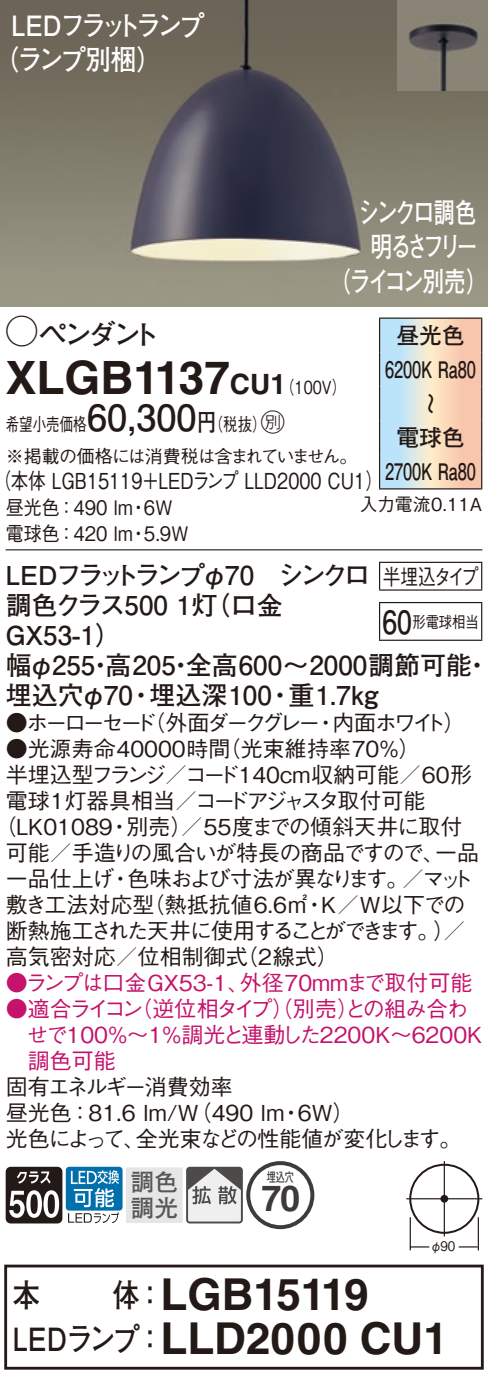
<style>
.page{position:relative;width:488px;height:1381px;background:#fff}
.page>*{position:absolute;margin:0;border:0;box-sizing:border-box;transform-origin:0 0}
.t1{font:700 46px "Helvetica LT Std";color:#231916}
.t2{font:700 44px/44px "Helvetica LT Std";color:#231916;text-align:center}
.t3{font:700 36px "Helvetica LT Std";color:#3e3a39}
.t4{font:700 32px "Futo Go B101 Pro";color:#231916;scale:.85 1}
.t5{font:700 28px "Futo Go B101 Pro";letter-spacing:-.15em;color:#fff;scale:.77 1}
.t6{font:700 28px/34px "Futo Go B101 Pro";letter-spacing:-.12em;color:#fff;scale:.9 1}
.t7{font:700 28px "Futo Go B101 Pro";letter-spacing:-.13em;color:#231916}
.t8{font:700 26px/30px "Futo Go B101 Pro";color:#231916}
.t9{font:24px/26px "Futo Go B101 Pro Bold 90 pv RKSJ H";color:#595857}
.t10{font:700 22.8px/34px "Futo Go B101 Pro";letter-spacing:-.01em;color:#231916;text-align:center}
.t11{font:500 22px/26px "Gothic BBB Pro";color:#231916}
.t12{font:500 22px/26px "Gothic BBB Pro";color:#c5126b}
.t13{font:500 22px "Gothic BBB Pro";color:#231916;scale:.8 1}
.t14{font:500 22px "Gothic BBB Pro";letter-spacing:-.15em;color:#231916}
.t15{font:500 22px "Gothic BBB Pro";letter-spacing:-.075em;color:#231916}
.t16{font:500 22px "Gothic BBB Pro";letter-spacing:-.11em;color:#231916}
.t17{font:500 22px "Gothic BBB Pro";letter-spacing:-.03em;color:#231916}
.t18{font:500 20px/26px "Gothic BBB Pro";color:#231916;scale:.9 1}
.t19{font:500 18px/31.6px "Gothic BBB Pro";letter-spacing:-.03em;color:#231916;scale:.75 1}
.t20{font:500 18px "Gothic BBB Pro";color:#231916}
.t21{font:500 16px "Gothic BBB Pro";color:#231916;scale:.83 1}
.t22{font:13.2px "Gothic BBB Pro Medium 90 pv RKSJ H";color:#231916;scale:.9 1}
.t23{font:13.2px "Futo Go B101 Pro Bold 90 pv RKSJ H";color:#3f3b3a;scale:.7 1}
.s1{font-family:"Ford Classification 1";font-weight:400;font-size:32px}
.s2{font-size:28px}
.s3{font-family:"Gothic BBB Pro";font-weight:500;font-size:18px}
.s4{font-family:"Futo Go B101 Pro";font-weight:700;font-size:36px}
.s5{font-family:"Futo Go B101 Pro";font-weight:700;font-size:24px}
.s6{font-family:"Ford Classification 1";font-weight:400;font-size:24px}
.s7{font-family:"Futo Go B101 Pro";font-weight:700;font-size:32px}
.s8{font-family:"Futo Go B101 Pro";font-size:32px}
</style>
<div class="page">
<img style="left:0;top:0;width:488px;height:306px">
<img style="left:397px;top:0;width:91px;height:91px">
<svg style="left:380px;top:319px;width:101px;height:169px;background:#e4dcd0"></svg>
<hr style="left:379px;top:317px;width:103px;height:2px;background:#231916">
<hr style="left:379px;top:488px;width:103px;height:1px;background:#231916">
<hr style="left:379px;top:319px;width:1px;height:33px;background:#231916">
<hr style="left:481px;top:319px;width:1px;height:33px;background:#231916">
<hr style="left:379px;top:352px;width:1px;height:34px;background:#231916">
<hr style="left:481px;top:352px;width:1px;height:34px;background:#231916">
<hr style="left:379px;top:386px;width:1px;height:34px;background:#231916">
<hr style="left:481px;top:386px;width:1px;height:34px;background:#231916">
<hr style="left:379px;top:420px;width:1px;height:35px;background:#231916">
<hr style="left:481px;top:420px;width:1px;height:35px;background:#231916">
<hr style="left:379px;top:455px;width:1px;height:33px;background:#231916">
<hr style="left:481px;top:455px;width:1px;height:33px;background:#231916">
<hr style="left:6px;top:549px;width:476px;height:1px;background:#231916">
<svg style="left:379px;top:563px;width:1px;height:26px"></svg>
<hr style="left:379px;top:562px;width:103px;height:1px;background:#231916">
<svg style="left:481px;top:563px;width:1px;height:26px"></svg>
<hr style="left:379px;top:589px;width:103px;height:2px;background:#231916">
<hr style="left:379px;top:603px;width:1px;height:37px;background:#231916">
<hr style="left:379px;top:602px;width:103px;height:1px;background:#231916">
<hr style="left:481px;top:603px;width:1px;height:37px;background:#231916">
<hr style="left:379px;top:639px;width:103px;height:2px;background:#231916">
<div style="left:409px;top:1163px;width:70px;height:71px;border:2px solid #231916;border-radius:50%"></div>
<div style="left:440px;top:1195px;width:8px;height:7px;background:#231916;border-radius:50%"></div>
<hr style="left:406px;top:1198px;width:76px;height:1px;background:#231916">
<hr style="left:443px;top:1161px;width:2px;height:75px;background:#231916">
<hr style="left:477px;top:1217px;width:2px;height:33px;background:#231916">
<hr style="left:409px;top:1217px;width:2px;height:33px;background:#231916">
<svg style="left:411px;top:1246px;width:18px;height:1px"></svg>
<svg style="left:458px;top:1246px;width:19px;height:1px"></svg>
<svg style="left:6px;top:1166px;width:56px;height:57px"></svg>
<div style="left:66px;top:1166px;width:56px;height:44px;background:#0070ac;border-radius:3px"></div>
<svg style="left:68px;top:1170px;width:51px;height:53px"></svg>
<div style="left:127px;top:1168px;width:55px;height:54px;background:#e6e6e7"></div>
<div style="left:126px;top:1167px;width:57px;height:56px;border:1px solid #e6e6e7"></div>
<svg style="left:187px;top:1161px;width:127px;height:68px"></svg>
<div style="left:250px;top:1165px;width:60px;height:60px;background:#fff;border-radius:50%"></div>
<div style="left:4px;top:1264px;width:479px;height:105px;border:3px solid #231916"></div>
<p class="t6" style="left:-7px;top:5px;width:236px;text-indent:18px">LEDフラットランプ（ランプ別梱）</p>
<p class="t5" style="left:358px;top:190px;width:155px">シンクロ調色</p>
<p class="t5" style="left:370px;top:224px;width:141px">明るさフリー</p>
<p class="t5" style="left:329px;top:258px;width:208px">（ライコン別売）</p>
<p class="t7" style="left:6px;top:312px;width:156px"><span class="s1">A</span>ペンダント</p>
<h1 class="t1" style="left:6px;top:349px;width:342px">XLGB1137<span class="s2">CU1</span><span class="s3">（100V）</span></h1>
<p class="t19" style="left:6px;top:406px;width:470px">希望小売価格<span class="s4">60,300</span><span class="s5">円</span>（税抜）<span class="s6">C<br></span>※掲載の価格には消費税は含まれていません。</p>
<p class="t13" style="left:-7px;top:463px;width:489px">（本体 LGB15119＋LEDランプ LLD2000 CU1）</p>
<p class="t18" style="left:6px;top:492px;width:204px">昼光色：490 lm・6W電球色：420 lm・5.9W</p>
<p class="t10" style="left:385px;top:315px;width:92px">昼光色<br>6200K Ra80</p>
<p class="t10" style="left:410px;top:415px;width:24px;rotate:-90deg">〜</p>
<p class="t10" style="left:385px;top:418px;width:92px">電球色<br>2700K Ra80</p>
<p class="t20" style="left:359px;top:490px;width:124px">入力電流0.11A</p>
<p class="t8" style="left:6px;top:556px;width:486px">LEDフラットランプφ70　シンクロ<br>調色クラス500 1灯（口金<br>GX53-1）<br>幅φ255・高205・全高600〜2000調節可能・埋込穴φ70・埋込深100・重1.7kg</p>
<p class="t14" style="left:6px;top:705px;width:461px">●ホーローセード（外面ダークグレー・内面ホワイト）</p>
<p class="t11" style="left:6px;top:733px;width:416px">●光源寿命40000時間（光束維持率70％）</p>
<p class="t11" style="left:6px;top:759px;width:468px">半埋込型フランジ／コード140cm収納可能／60形</p>
<p class="t11" style="left:6px;top:785px;width:421px">電球1灯器具相当／コードアジャスタ取付可能</p>
<p class="t11" style="left:-6px;top:811px;width:469px">（LK01089・別売）／55度までの傾斜天井に取付</p>
<p class="t17" style="left:6px;top:835px;width:475px">可能／手造りの風合いが特長の商品ですので、一品</p>
<p class="t15" style="left:6px;top:861px;width:469px">一品仕上げ・色味および寸法が異なります。／マット</p>
<p class="t11" style="left:6px;top:889px;width:461px">敷き工法対応型（熱抵抗値6.6㎡・K／W以下での</p>
<p class="t16" style="left:6px;top:913px;width:461px">断熱施工された天井に使用することができます。）／</p>
<p class="t11" style="left:6px;top:941px;width:334px">高気密対応／位相制御式（2線式）</p>
<p class="t12" style="left:6px;top:967px;width:468px">●ランプは口金GX53-1、外径70mmまで取付可能</p>
<p class="t12" style="left:27px;top:993px;width:457px;text-indent:-21px">●適合ライコン（逆位相タイプ）（別売）との組み合わせで100％〜1％調光と連動した2200K〜6200K調色可能</p>
<p class="t11" style="left:6px;top:1071px;width:457px">固有エネルギー消費効率<br>昼光色：81.6 lm/W（490 lm・6W）<br>光色によって、全光束などの性能値が変化します。</p>
<p class="t13" style="left:382px;top:558px;width:121px">半埋込タイプ</p>
<p class="t21" style="left:382px;top:608px;width:118px"><span class="s7">60</span>形電球相当</p>
<p class="t9" style="left:130px;top:1166px;width:49px">調色調光</p>
<p class="t23" style="left:266px;top:1166px;width:41px">埋込穴</p>
<h3 class="t3" style="left:261px;top:1176px;width:40px">70</h3>
<p class="t22" style="left:430px;top:1235px;width:29px">φ90</p>
<h2 class="t2" style="left:13px;top:1271px;width:436px"><span class="s8">体：</span>LGB15119<br><span class="s8">LEDランプ：</span>LLD2000 CU1</h2>
<h3 class="t4" style="left:13px;top:1269px;width:34px">本</h3>
</div>
